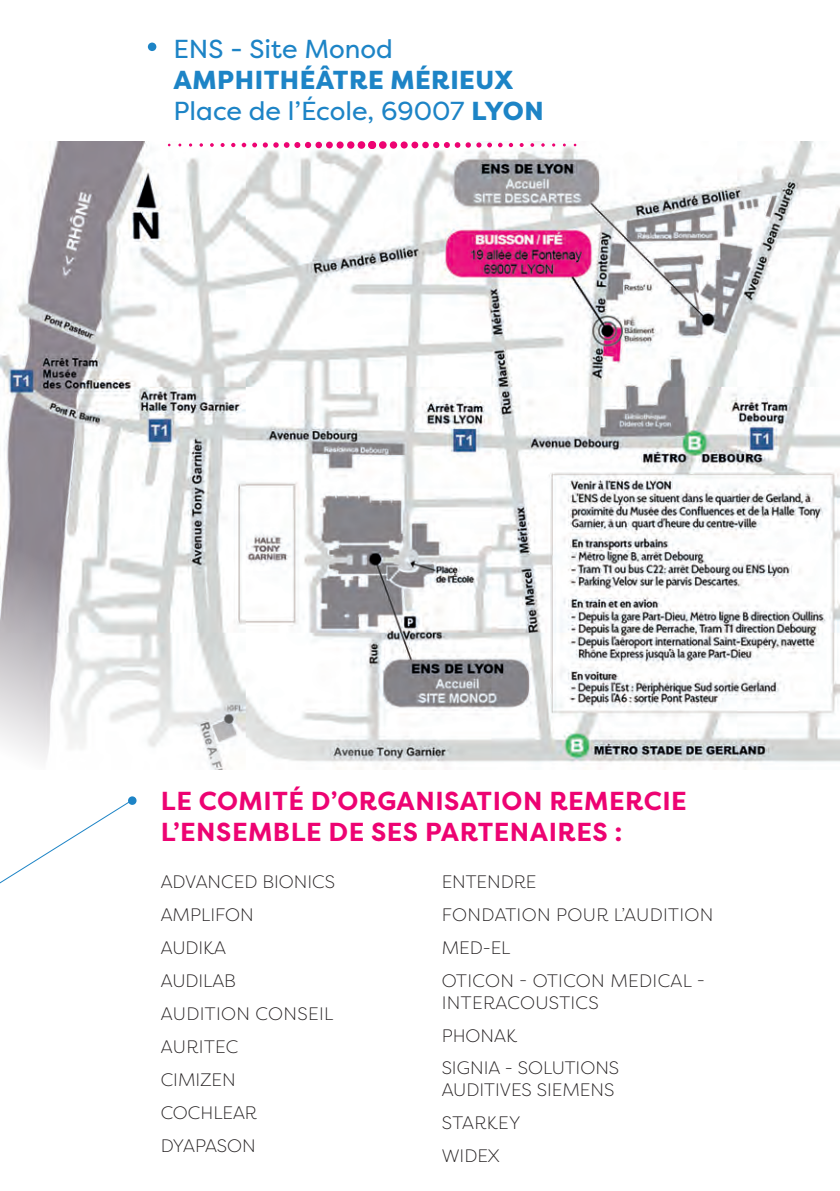
<style>
.page{position:relative;width:840px;height:1191px;background:#fff}
.page>*{position:absolute;margin:0;border:0;box-sizing:border-box;transform-origin:0 0}
.t1{font:700 26px/31.2px "Filson Pro";letter-spacing:.02em;color:#ed0372}
.t2{font:800 26px/31.2px "Filson Pro";letter-spacing:.02em;color:#1d84c6}
.t3{font:26px "Filson Pro";color:#1d84c6}
.t4{font:300 18px/33px "Filson Pro";color:#231f20}
.t5{font:300 18px/33px "Filson Pro";letter-spacing:.02em;color:#231f20}
.s1{font-weight:400}
</style>
<div class="page">
<div style="left:148px;top:43px;width:8px;height:8px;background:#1d84c6;border-radius:50%"></div>
<img style="left:0;top:141px;width:839px;height:628px">
<svg style="left:189px;top:143px;width:3px;height:4px"></svg>
<svg style="left:199px;top:143px;width:4px;height:4px"></svg>
<svg style="left:210px;top:143px;width:4px;height:4px"></svg>
<svg style="left:220px;top:143px;width:4px;height:4px"></svg>
<svg style="left:231px;top:143px;width:4px;height:4px"></svg>
<svg style="left:241px;top:143px;width:5px;height:4px"></svg>
<svg style="left:252px;top:142px;width:26px;height:6px"></svg>
<svg style="left:284px;top:142px;width:27px;height:6px"></svg>
<div style="left:315px;top:142px;width:7px;height:6px;background:#ed0372;border-radius:50%"></div>
<svg style="left:326px;top:142px;width:6px;height:6px"></svg>
<div style="left:336px;top:141px;width:7px;height:7px;background:#ed0372;border-radius:50%"></div>
<div style="left:347px;top:141px;width:7px;height:8px;background:#ed0372;border-radius:50%"></div>
<div style="left:357px;top:141px;width:8px;height:8px;background:#ed0372;border-radius:50%"></div>
<svg style="left:551px;top:143px;width:4px;height:4px"></svg>
<svg style="left:541px;top:143px;width:3px;height:4px"></svg>
<svg style="left:530px;top:143px;width:4px;height:4px"></svg>
<svg style="left:519px;top:143px;width:4px;height:4px"></svg>
<svg style="left:508px;top:143px;width:5px;height:4px"></svg>
<svg style="left:497px;top:143px;width:5px;height:4px"></svg>
<svg style="left:487px;top:143px;width:4px;height:4px"></svg>
<svg style="left:476px;top:142px;width:5px;height:6px"></svg>
<svg style="left:422px;top:142px;width:48px;height:6px"></svg>
<div style="left:411px;top:142px;width:7px;height:6px;background:#ed0372;border-radius:50%"></div>
<div style="left:400px;top:141px;width:7px;height:7px;background:#ed0372;border-radius:50%"></div>
<svg style="left:389px;top:141px;width:8px;height:8px"></svg>
<div style="left:379px;top:141px;width:7px;height:8px;background:#ed0372;border-radius:50%"></div>
<div style="left:368px;top:141px;width:8px;height:8px;background:#ed0372;border-radius:50%"></div>
<svg style="left:0;top:802px;width:129px;height:82px"></svg>
<div style="left:128px;top:796px;width:8px;height:9px;background:#1d84c6;border-radius:50%"></div>
<h1 class="t3" style="left:173px;top:31px;width:221px">ENS - Site Monod</h1>
<h1 class="t2" style="left:173px;top:65px;width:371px">AMPHITHÉÂTRE MÉRIEUX<br><span class="s1">Place de l’École, 69007</span> LYON</h1>
<h1 class="t1" style="left:161px;top:786px;width:527px">LE COMITÉ D’ORGANISATION REMERCIE<br>L’ENSEMBLE DE SES PARTENAIRES :</h1>
<p class="t4" style="left:161px;top:865px;width:176px">ADVANCED BIONICS<br>AMPLIFON<br>AUDIKA<br>AUDILAB<br>AUDITION CONSEIL<br>AURITEC<br>CIMIZEN<br>COCHLEAR<br>DYAPASON</p>
<p class="t5" style="left:441px;top:865px;width:273px">ENTENDRE<br>FONDATION POUR L’AUDITION<br>MED-EL<br>OTICON - OTICON MEDICAL -</p>
<p class="t4" style="left:441px;top:985px;width:179px">INTERACOUSTICS<br>PHONAK<br>SIGNIA - SOLUTIONS</p>
<p class="t4" style="left:441px;top:1073px;width:174px">AUDITIVES SIEMENS<br>STARKEY<br>WIDEX</p>
</div>
